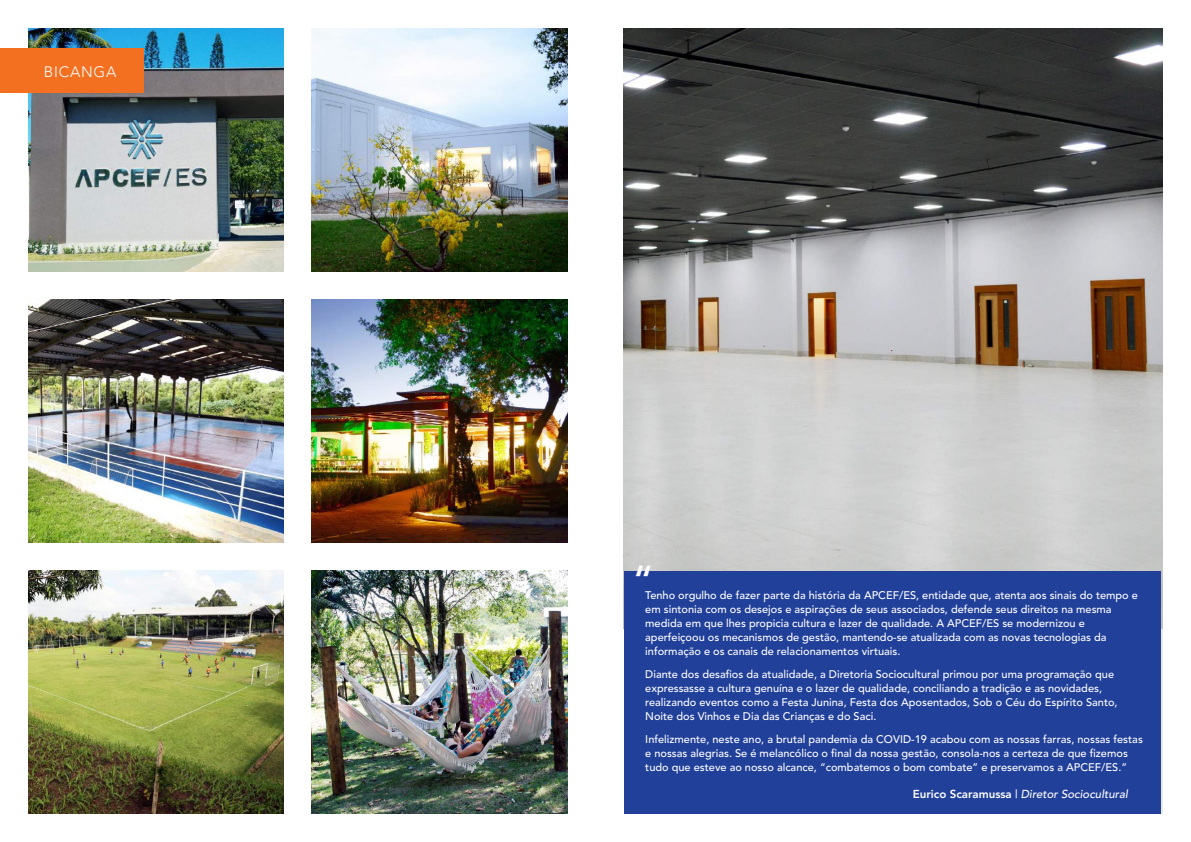
<style>
.page{position:relative;width:1191px;height:842px;background:#fff}
.page>*{position:absolute;margin:0;border:0;box-sizing:border-box;transform-origin:0 0}
.t1{font:500 43px "Avenir LT";color:#fff}
.t2{font:300 15px "Avenir LT";letter-spacing:.05em;color:#fff}
.t3{font:italic 500 11.5px "Avenir LT";color:#fff}
.t4{font:500 11px/13.9px "Avenir LT";color:#fff}
.s1{font-weight:800;font-style:normal}
.s2{font-style:normal}
</style>
<div class="page">
<img style="left:624px;top:28px;width:538px;height:600px">
<img style="left:312px;top:300px;width:255px;height:242px">
<img style="left:312px;top:28px;width:255px;height:243px">
<img style="left:28px;top:28px;width:255px;height:243px">
<img style="left:28px;top:300px;width:255px;height:242px">
<img style="left:312px;top:571px;width:255px;height:243px">
<img style="left:28px;top:571px;width:255px;height:243px">
<div style="left:624px;top:571px;width:536px;height:243px;background:#21409a"></div>
<div style="left:0;top:48px;width:144px;height:45px;background:#f37021"></div>
<h2 class="t2" style="left:44px;top:65px;width:74px">BICANGA</h2>
<h1 class="t1" style="left:632px;top:563px;width:24px">“</h1>
<p class="t4" style="left:645px;top:590px;width:494px">Tenho orgulho de fazer parte da história da APCEF/ES, entidade que, atenta aos sinais do tempo e em sintonia com os desejos e aspirações de seus associados, defende seus direitos na mesma medida em que lhes propicia cultura e lazer de qualidade. A APCEF/ES se modernizou e aperfeiçoou os mecanismos de gestão, mantendo-se atualizada com as novas tecnologias da informação e os canais de relacionamentos virtuais.</p>
<p class="t4" style="left:645px;top:669px;width:474px">Diante dos desafios da atualidade, a Diretoria Sociocultural primou por uma programação que expressasse a cultura genuína e o lazer de qualidade, conciliando a tradição e as novidades, realizando eventos como a Festa Junina, Festa dos Aposentados, Sob o Céu do Espírito Santo, Noite dos Vinhos e Dia das Crianças e do Saci.</p>
<p class="t4" style="left:645px;top:734px;width:499px">Infelizmente, neste ano, a brutal pandemia da COVID-19 acabou com as nossas farras, nossas festas e nossas alegrias. Se é melancólico o final da nossa gestão, consola-nos a certeza de que fizemos tudo que esteve ao nosso alcance, “combatemos o bom combate” e preservamos a APCEF/ES.”</p>
<p class="t3" style="left:912px;top:789px;width:216px"><span class="s1">Eurico Scaramussa</span> <span class="s2">|</span> Diretor Sociocultural</p>
</div>
